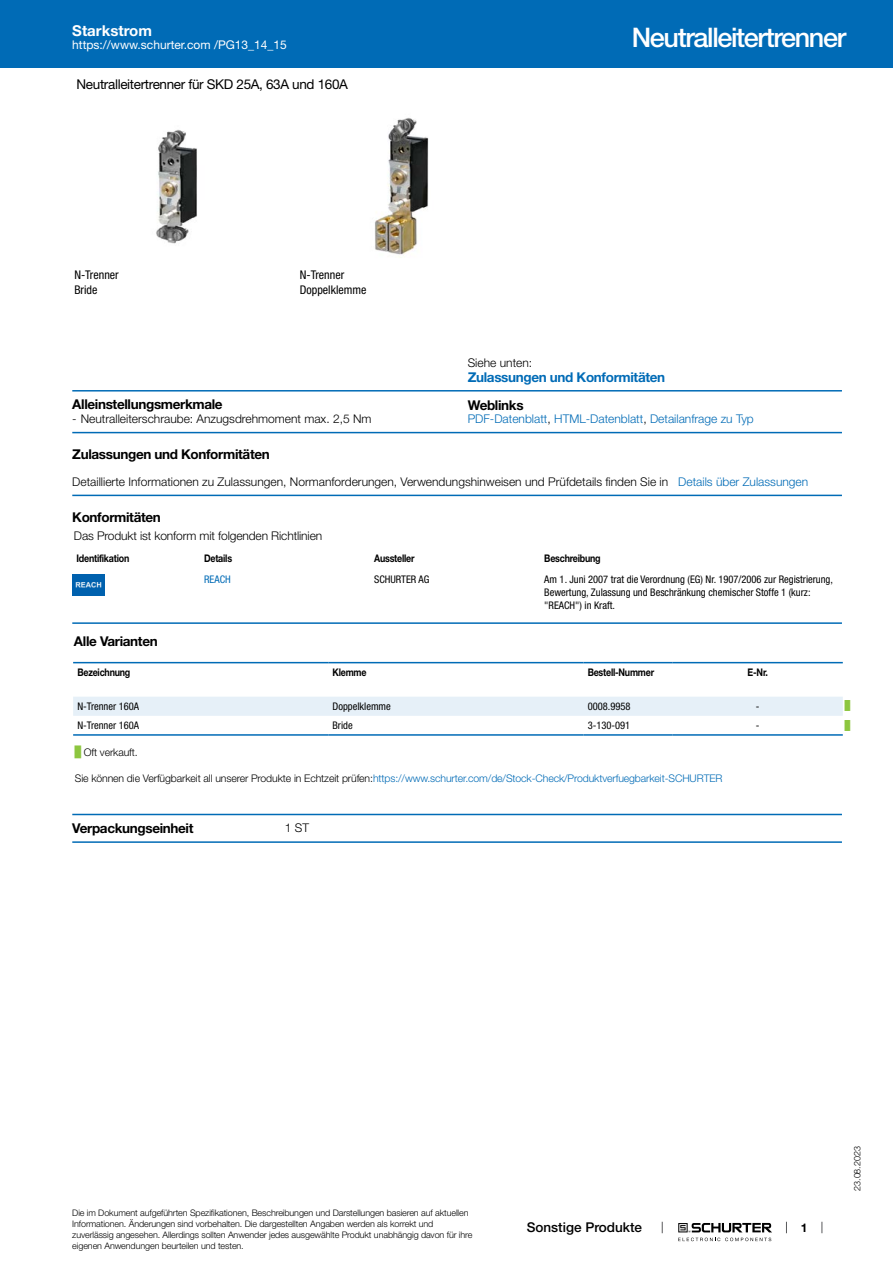
<style>
.page{position:relative;width:893px;height:1263px;background:#fff}
.page>*{position:absolute;margin:0;border:0;box-sizing:border-box;transform-origin:0 0}
.t1{font:500 27px "Helvetica Neue LT";letter-spacing:-.05em;color:#fff}
.t2{font:700 15px "Helvetica Neue LT";color:#fff}
.t3{font:700 13.5px "Helvetica Neue LT";letter-spacing:-.025em;color:#000}
.t4{font:13.5px "Helvetica Neue LT";letter-spacing:-.025em;color:#000}
.t5{font:700 13.5px "Helvetica Neue LT";letter-spacing:-.025em;color:#006bb6}
.t6{font:500 13.5px "Helvetica Neue LT";color:#000}
.t7{font:300 12px "Helvetica Neue LT";color:#000}
.t8{font:300 12px "Helvetica Neue LT";color:#006bb6}
.t9{font:12px "Helvetica Neue LT";color:#fff}
.t10{font:condensed 12px/14.4px "Helvetica Neue LT";color:#000}
.t11{font:700 12px "Helvetica Neue LT";color:#000}
.t12{font:condensed 10.5px/12.6px "Helvetica Neue LT";color:#000}
.t13{font:300 10.5px "Helvetica Neue LT";letter-spacing:-.01em;color:#006bb6}
.t14{font:700 10.5px "Helvetica Neue LT";letter-spacing:-.025em;color:#000;scale:.85 1}
.t15{font:300 10.5px "Helvetica Neue LT";letter-spacing:-.01em;color:#000}
.t16{font:condensed 10.5px "Helvetica Neue LT";color:#006bb6}
.t17{font:300 9px/10.8px "Helvetica Neue LT";letter-spacing:-.01em;color:#000}
.t18{font:9px "Arial Unicode MS";color:#8dc63f}
.s1{color:#000}
.s2{color:#006bb6}
.s3{font-family:"Arial Unicode MS";font-weight:400;color:#8dc63f}
</style>
<div class="page">
<svg style="left:678px;top:1223px;width:94px;height:18px"></svg>
<div style="left:0;top:0;width:893px;height:68px;background:#006bb6"></div>
<img style="left:156px;top:129px;width:41px;height:115px">
<img style="left:375px;top:117px;width:54px;height:140px">
<hr style="left:72px;top:390px;width:770px;height:1px;background:#006bb6">
<hr style="left:72px;top:432px;width:770px;height:1px;background:#006bb6">
<hr style="left:72px;top:495px;width:770px;height:1px;background:#006bb6">
<img style="left:72px;top:574px;width:32px;height:22px">
<hr style="left:72px;top:622px;width:770px;height:2px;background:#006bb6">
<svg style="left:73px;top:663px;width:770px;height:1px"></svg>
<div style="left:73px;top:697px;width:770px;height:19px;background:#e6f0f8"></div>
<hr style="left:73px;top:662px;width:255px;height:1px;background:#006bb6">
<hr style="left:328px;top:662px;width:255px;height:1px;background:#006bb6">
<hr style="left:583px;top:662px;width:90px;height:1px;background:#006bb6">
<hr style="left:673px;top:662px;width:170px;height:1px;background:#006bb6">
<hr style="left:73px;top:734px;width:255px;height:2px;background:#006bb6">
<hr style="left:328px;top:734px;width:255px;height:2px;background:#006bb6">
<hr style="left:583px;top:734px;width:90px;height:2px;background:#006bb6">
<hr style="left:673px;top:734px;width:170px;height:2px;background:#006bb6">
<hr style="left:72px;top:814px;width:770px;height:1px;background:#006bb6">
<hr style="left:72px;top:841px;width:770px;height:2px;background:#006bb6">
<h2 class="t2" style="left:72px;top:21px;width:81px">Starkstrom</h2>
<h3 class="t9" style="left:72px;top:38px;width:216px">https://www.schurter.com /PG13_14_15</h3>
<h3 class="t4" style="left:77px;top:76px;width:273px">Neutralleitertrenner für SKD 25A, 63A und 160A</h3>
<h3 class="t10" style="left:74px;top:268px;width:46px">N-Trenner<br>Bride</h3>
<h3 class="t10" style="left:300px;top:268px;width:68px">N-Trenner<br>Doppelklemme</h3>
<h3 class="t3" style="left:72px;top:396px;width:152px">Alleinstellungsmerkmale</h3>
<h3 class="t7" style="left:72px;top:411px;width:301px">- Neutralleiterschraube: Anzugsdrehmoment max. 2,5 Nm</h3>
<h1 class="t1" style="left:632px;top:21px;width:216px">Neutralleitertrenner</h1>
<h3 class="t7" style="left:468px;top:355px;width:66px">Siehe unten:</h3>
<h3 class="t5" style="left:468px;top:368px;width:199px">Zulassungen und Konformitäten</h3>
<h3 class="t3" style="left:468px;top:396px;width:57px">Weblinks</h3>
<h3 class="t8" style="left:468px;top:412px;width:288px">PDF-Datenblatt<span class="s1">,</span> HTML-Datenblatt<span class="s1">,</span> Detailanfrage zu Typ</h3>
<h3 class="t3" style="left:72px;top:446px;width:199px">Zulassungen und Konformitäten</h3>
<h3 class="t7" style="left:72px;top:474px;width:737px">Detaillierte Informationen zu Zulassungen, Normanforderungen, Verwendungshinweisen und Prüfdetails finden Sie in <span class="s2">Details über Zulassungen</span></h3>
<h3 class="t3" style="left:72px;top:509px;width:90px">Konformitäten</h3>
<h3 class="t7" style="left:74px;top:529px;width:250px">Das Produkt ist konform mit folgenden Richtlinien</h3>
<p class="t14" style="left:77px;top:552px;width:64px">Identifikation</p>
<p class="t14" style="left:204px;top:552px;width:35px">Details</p>
<p class="t14" style="left:374px;top:552px;width:49px">Aussteller</p>
<p class="t14" style="left:544px;top:552px;width:68px">Beschreibung</p>
<p class="t16" style="left:204px;top:574px;width:28px">REACH</p>
<p class="t12" style="left:374px;top:573px;width:57px">SCHURTER AG</p>
<p class="t12" style="left:544px;top:573px;width:290px">Am 1. Juni 2007 trat die Verordnung (EG) Nr. 1907/2006 zur Registrierung,<br>Bewertung, Zulassung und Beschränkung chemischer Stoffe 1 (kurz: "REACH") in Kraft.</p>
<h3 class="t3" style="left:74px;top:632px;width:85px">Alle Varianten</h3>
<p class="t14" style="left:77px;top:666px;width:64px">Bezeichnung</p>
<p class="t14" style="left:333px;top:666px;width:42px">Klemme</p>
<p class="t14" style="left:588px;top:666px;width:80px">Bestell-Nummer</p>
<p class="t14" style="left:748px;top:666px;width:25px">E-Nr.</p>
<p class="t12" style="left:77px;top:700px;width:63px">N-Trenner 160A</p>
<p class="t12" style="left:333px;top:700px;width:60px">Doppelklemme</p>
<p class="t12" style="left:588px;top:700px;width:44px">0008.9958</p>
<p class="t12" style="left:756px;top:700px;width:5px">-</p>
<p class="t18" style="left:845px;top:700px;width:7px">█</p>
<p class="t12" style="left:77px;top:719px;width:63px">N-Trenner 160A</p>
<p class="t12" style="left:333px;top:719px;width:22px">Bride</p>
<p class="t12" style="left:588px;top:719px;width:44px">3-130-091</p>
<p class="t12" style="left:756px;top:719px;width:5px">-</p>
<p class="t18" style="left:845px;top:719px;width:7px">█</p>
<p class="t15" style="left:75px;top:746px;width:64px"><span class="s3">█</span> Oft verkauft.</p>
<p class="t13" style="left:75px;top:772px;width:649px"><span class="s1">Sie können die Verfügbarkeit all unserer Produkte in Echtzeit prüfen:</span>https://www.schurter.com/de/Stock-Check/Produktverfuegbarkeit-SCHURTER</p>
<h3 class="t3" style="left:72px;top:820px;width:123px">Verpackungseinheit</h3>
<h3 class="t7" style="left:285px;top:820px;width:26px">1 ST</h3>
<p class="t17" style="left:72px;top:1207px;width:402px">Die im Dokument aufgeführten Spezifikationen, Beschreibungen und Darstellungen basieren auf aktuellen Informationen. Änderungen sind vorbehalten. Die dargestellten Angaben werden als korrekt und zuverlässig angesehen. Allerdings sollten Anwender jedes ausgewählte Produkt unabhängig davon für ihre eigenen Anwendungen beurteilen und testen.</p>
<h3 class="t6" style="left:527px;top:1219px;width:117px">Sonstige Produkte</h3>
<h3 class="t11" style="left:801px;top:1220px;width:8px">1</h3>
<p class="t17" style="left:852px;top:1191px;width:46px;rotate:-90deg">23.08.2023</p>
</div>
